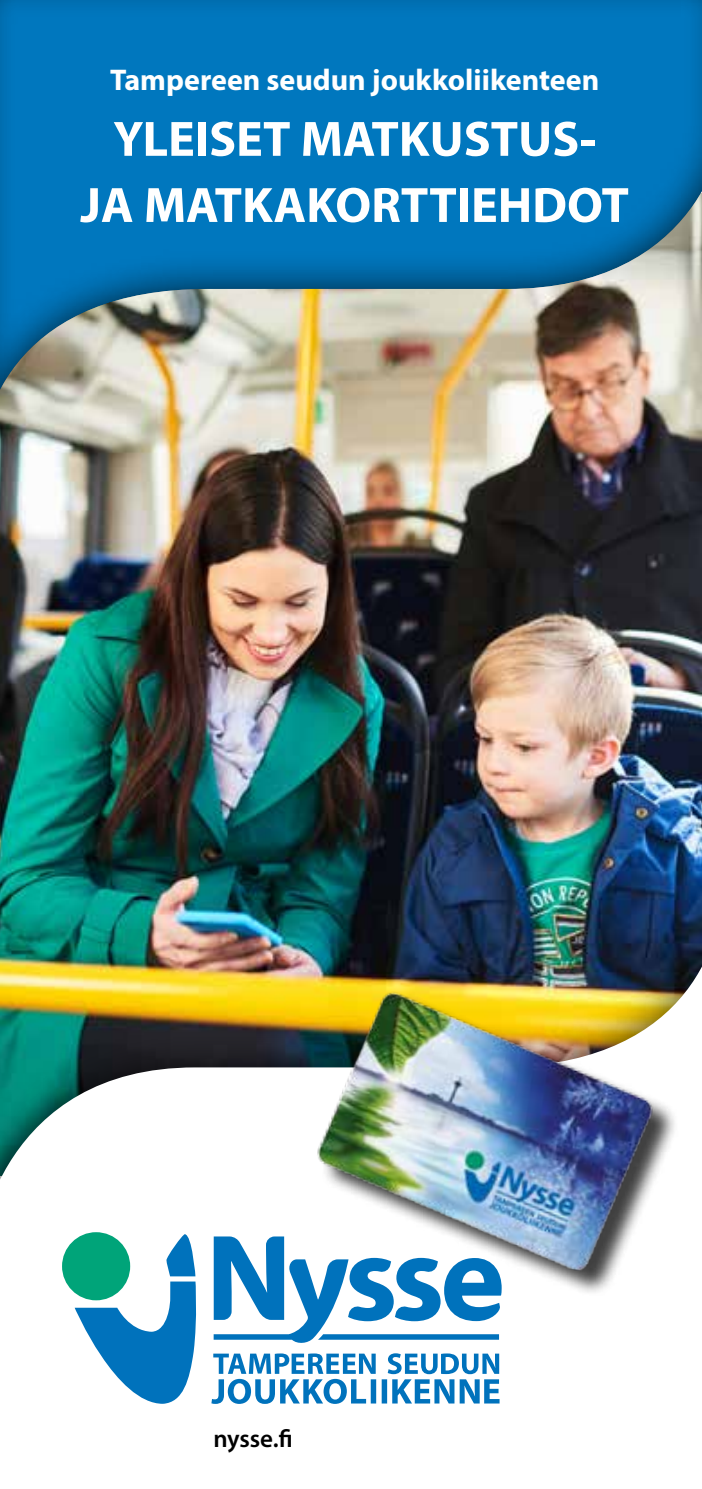
<style>
.page{position:relative;width:702px;height:1489px;background:#fff}
.page>*{position:absolute;margin:0;border:0;box-sizing:border-box;transform-origin:0 0}
.t1{font:700 50px/66px "Myriad Pro";color:#fff;text-align:center}
.t2{font:700 30px "Myriad Pro";color:#fff}
.t3{font:600 25px "Myriad Pro";letter-spacing:-.005em;color:#000}
</style>
<div class="page">
<img style="left:0;top:480px;width:702px;height:382px">
<div style="left:0;top:0;width:702px;height:480px;background:#000;opacity:.75"></div>
<div style="left:0;top:862px;width:702px;height:626px;background:#000;opacity:.75"></div>
<img style="left:0;top:880px;width:702px;height:608px">
<svg style="left:75px;top:1234px;width:123px;height:169px"></svg>
<div style="left:62px;top:1232px;width:68px;height:68px;background:#00a479;border-radius:50%"></div>
<svg style="left:211px;top:1236px;width:290px;height:167px"></svg>
<img style="left:291px;top:968px;width:389px;height:325px">
<p class="t2" style="left:110px;top:60px;width:490px">Tampereen seudun joukkoliikenteen</p>
<p class="t1" style="left:80px;top:104px;width:550px">YLEISET MATKUSTUS-<br>JA MATKAKORTTIEHDOT</p>
<p class="t3" style="left:213px;top:1422px;width:81px">nysse.fi</p>
</div>
